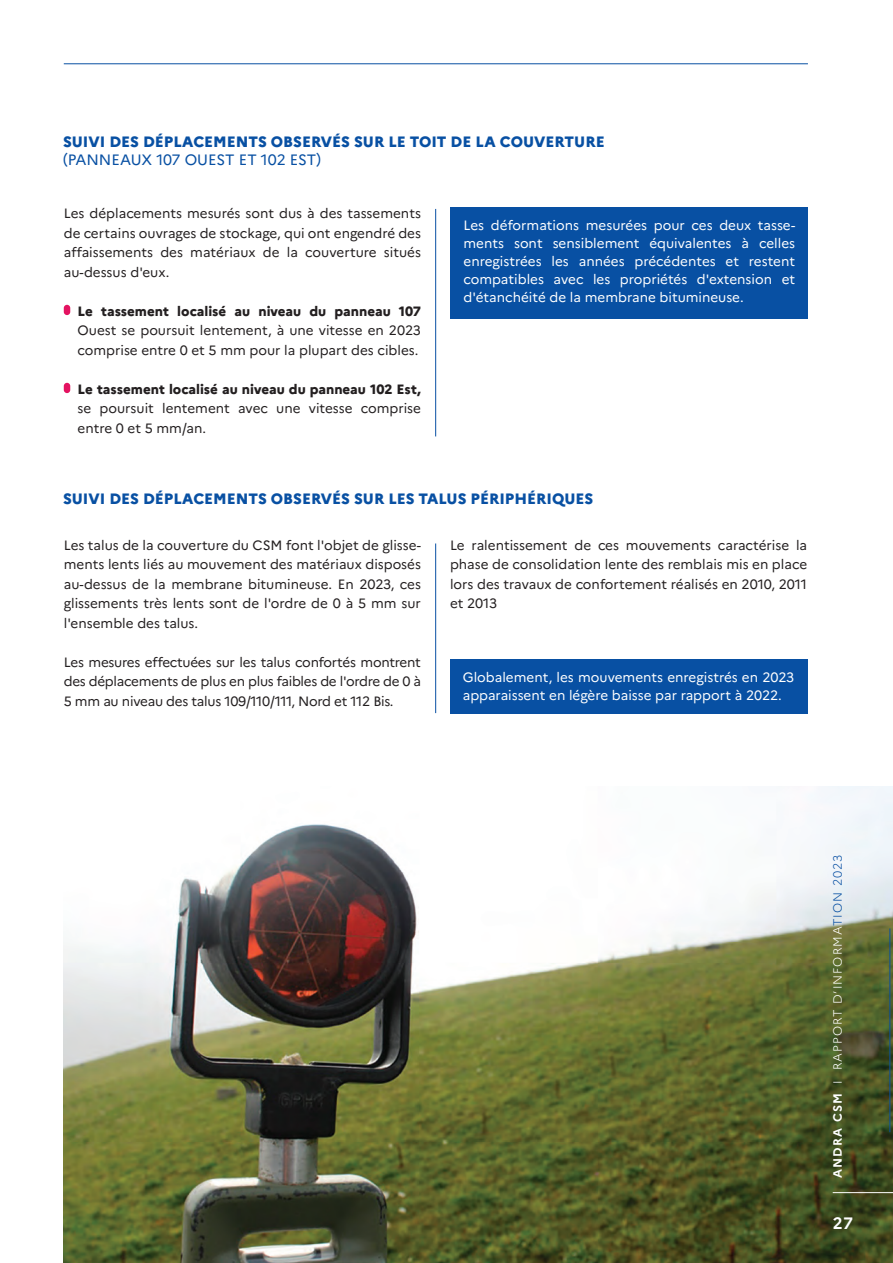
<style>
.page{position:relative;width:893px;height:1263px;background:#fff}
.page>*{position:absolute;margin:0;border:0;box-sizing:border-box;transform-origin:0 0}
._01_TITRES_BOLD{font:700 16.5px "Marianne";color:#fff}
.t1{font:800 15px/18px "Marianne";color:#0850a3}
._05_TEXTE_COURANT_BOLD{font:13.5px/19.5px "Marianne";color:#231f20;text-align:justify}
._05_TEXTE_COURANT_BOLD-2{font:13.5px/18px "Marianne";color:#fff;text-align:justify}
.t2{font:300 12px "Marianne";letter-spacing:.09em;color:#fff}
.s1{font-weight:400}
.s2{font-weight:800}
.s3{font-weight:700}
.s4{color:#0850a3}
</style>
<div class="page">
<img style="left:64px;top:787px;width:829px;height:476px">
<hr style="left:833px;top:1192px;width:60px;height:1px;background:#fff">
<hr style="left:64px;top:64px;width:744px;height:1px;background:#0850a3">
<div style="left:64px;top:305px;width:6px;height:10px;background:#e41361;border-radius:3px"></div>
<div style="left:64px;top:383px;width:6px;height:10px;background:#e41361;border-radius:3px"></div>
<hr style="left:435px;top:209px;width:1px;height:227px;background:#0850a3">
<hr style="left:435px;top:543px;width:1px;height:170px;background:#0850a3">
<hr style="left:890px;top:928px;width:1px;height:204px;background:#0850a3">
<div style="left:451px;top:207px;width:357px;height:112px;background:#0850a3"></div>
<div style="left:450px;top:659px;width:357px;height:54px;background:#0850a3"></div>
<p class="t1" style="left:63px;top:132px;width:543px">SUIVI DES DÉPLACEMENTS OBSERVÉS SUR LE TOIT DE LA COUVERTURE <span class="s1">(PANNEAUX 107 OUEST ET 102 EST)</span></p>
<p class="_05_TEXTE_COURANT_BOLD" style="left:64px;top:202px;width:359px">Les déplacements mesurés sont dus à des tassements de certains ouvrages de stockage, qui ont engendré des affaissements des matériaux de la couverture situés au-dessus d'eux.</p>
<p class="_05_TEXTE_COURANT_BOLD" style="left:78px;top:300px;width:345px"><span class="s2">Le tassement localisé au niveau du panneau 107<br></span>Ouest se poursuit lentement, à une vitesse en 2023 comprise entre 0 et 5 mm pour la plupart des cibles.</p>
<p class="_05_TEXTE_COURANT_BOLD" style="left:78px;top:378px;width:345px"><span class="s2">Le tassement localisé au niveau du panneau 102 Est, </span>se poursuit lentement avec une vitesse comprise entre 0 et 5 mm/an.</p>
<p class="_05_TEXTE_COURANT_BOLD-2" style="left:463px;top:215px;width:333px">Les déformations mesurées pour ces deux tasse&shy;ments sont sensiblement équivalentes à celles enregistrées les années précédentes et restent compatibles avec les propriétés d'extension et d'étanchéité de la membrane bitumineuse.</p>
<p class="t1" style="left:63px;top:489px;width:532px">SUIVI DES DÉPLACEMENTS OBSERVÉS SUR LES TALUS PÉRIPHÉRIQUES</p>
<p class="_05_TEXTE_COURANT_BOLD" style="left:64px;top:534px;width:359px">Les talus de la couverture du CSM font l'objet de glisse&shy;ments lents liés au mouvement des matériaux disposés au-dessus de la membrane bitumineuse. En 2023, ces glissements très lents sont de l'ordre de 0 à 5 mm sur l'ensemble des talus.</p>
<p class="_05_TEXTE_COURANT_BOLD" style="left:64px;top:651px;width:359px">Les mesures effectuées sur les talus confortés montrent des déplacements de plus en plus faibles de l'ordre de 0 à 5 mm au niveau des talus 109/110/111, Nord et 112 Bis.</p>
<p class="_05_TEXTE_COURANT_BOLD" style="left:450px;top:534px;width:359px">Le ralentissement de ces mouvements caractérise la phase de consolidation lente des remblais mis en place lors des travaux de confortement réalisés en 2010, 2011 et 2013</p>
<p class="_05_TEXTE_COURANT_BOLD-2" style="left:463px;top:667px;width:333px">Globalement, les mouvements enregistrés en 2023 apparaissent en légère baisse par rapport à 2022.</p>
<p class="t2" style="left:828px;top:1178px;width:325px;rotate:-90deg"><span class="s3">ANDRA CSM</span> I RAPPORT D’INFORMA<span class="s4">TION 2023</span></p>
<p class="_01_TITRES_BOLD" style="left:833px;top:1211px;width:22px">27</p>
</div>
